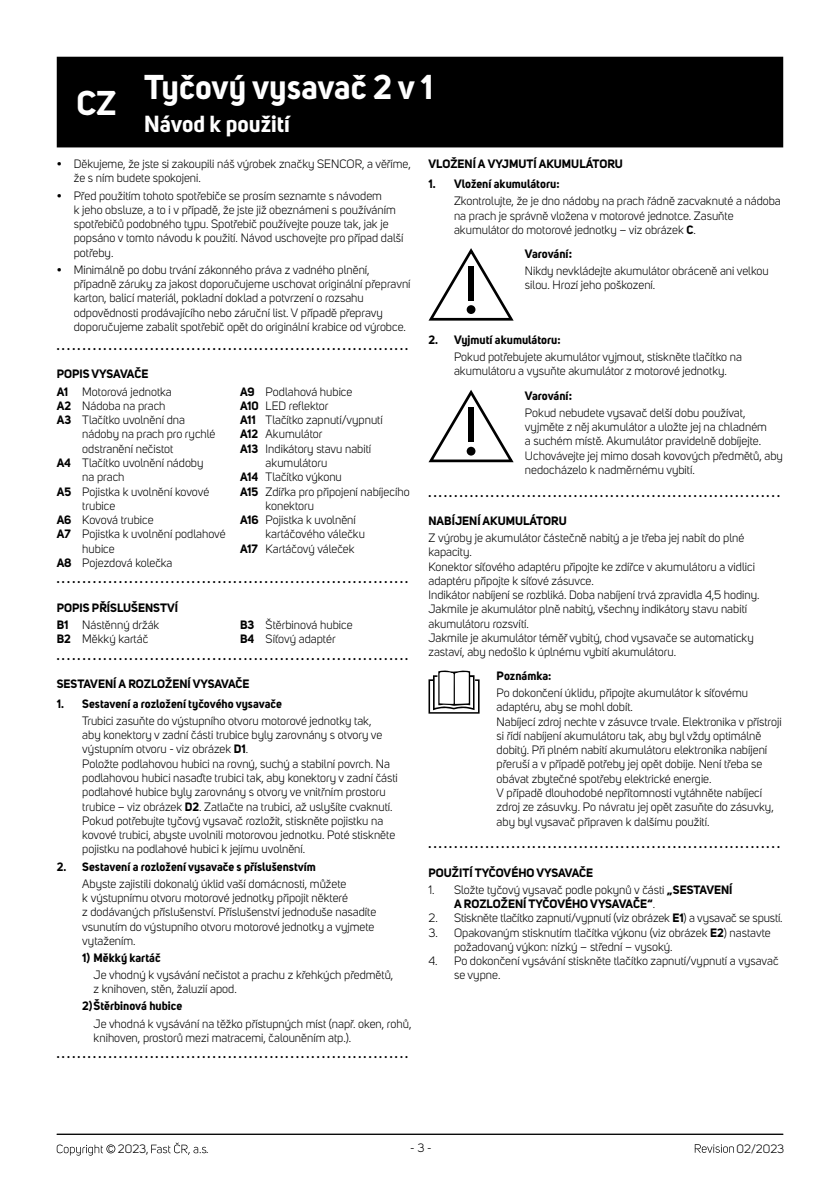
<style>
.page{position:relative;width:840px;height:1191px;background:#fff}
.page>*{position:absolute;margin:0;border:0;box-sizing:border-box;transform-origin:0 0}
.t1{font:700 34px "Uni Sans";color:#fff}
.t2{font:700 23px "Uni Sans";color:#fff}
.t3{font:12px/14.2px "Uni Sans";color:#000}
.t4{font:700 12px/17.2px "Uni Sans";color:#000}
.s1{font-weight:700}
.s2{font-weight:400}
.s3{font-weight:700;font-size:12.6px}
</style>
<div class="page">
<hr style="left:57px;top:1133px;width:725px;height:1px;background:#000">
<svg style="left:694px;top:1144px;width:39px;height:8px"></svg>
<svg style="left:57px;top:1144px;width:58px;height:11px"></svg>
<svg style="left:151px;top:1142px;width:55px;height:12px"></svg>
<svg style="left:428px;top:248px;width:85px;height:73px"></svg>
<div style="left:468px;top:266px;width:5px;height:35px;background:#000"></div>
<div style="left:466px;top:305px;width:9px;height:9px;background:#000;border-radius:50%"></div>
<svg style="left:428px;top:390px;width:85px;height:72px"></svg>
<div style="left:468px;top:407px;width:5px;height:35px;background:#000"></div>
<div style="left:466px;top:447px;width:9px;height:8px;background:#000;border-radius:50%"></div>
<svg style="left:428px;top:670px;width:51px;height:43px"></svg>
<div style="left:57px;top:57px;width:725px;height:90px;background:#000"></div>
<h1 class="t1" style="left:76px;top:82px;width:42px">CZ</h1>
<h1 class="t1" style="left:144px;top:66px;width:290px">Tyčový vysavač 2 v 1</h1>
<h2 class="t2" style="left:144px;top:110px;width:147px">Návod k použití</h2>
<p class="t3" style="left:74px;top:157px;width:338px;text-indent:-17px">• Děkujeme, že jste si zakoupili náš výrobek značky SENCOR, a věříme, že s ním budete spokojeni.</p>
<p class="t3" style="left:74px;top:188px;width:331px;text-indent:-17px">• Před použitím tohoto spotřebiče se prosím seznamte s návodem<br>k jeho obsluze, a to i v případě, že jste již obeznámeni s používáním spotřebičů podobného typu. Spotřebič používejte pouze tak, jak je popsáno v tomto návodu k použití. Návod uschovejte pro případ další potřeby.</p>
<p class="t3" style="left:74px;top:263px;width:338px;text-indent:-17px">• Minimálně po dobu trvání zákonného práva z vadného plnění, případně záruky za jakost doporučujeme uschovat originální přepravní karton, balicí materiál, pokladní doklad a potvrzení o rozsahu odpovědnosti prodávajícího nebo záruční list. V případě přepravy doporučujeme zabalit spotřebič opět do originální krabice od výrobce.</p>
<p class="t4" style="left:57px;top:337px;width:353px">. . . . . . . . . . . . . . . . . . . . . . . . . . . . . . . . . . . . . . . . . . . . . . . . . . . . . . . . . . . . . . . . . . . .</p>
<p class="t3" style="left:57px;top:366px;width:116px;line-height:17.2px"><span class="s1">POPIS VYSAVAČE<br>A1</span> Motorová jednotka</p>
<p class="t3" style="left:57px;top:399px;width:110px"><span class="s1">A2</span> Nádoba na prach</p>
<p class="t3" style="left:57px;top:413px;width:130px"><span class="s1">A3</span> Tlačítko uvolnění dna</p>
<p class="t3" style="left:82px;top:427px;width:135px">nádoby na prach pro rychlé</p>
<p class="t3" style="left:82px;top:441px;width:92px">odstranění nečistot</p>
<p class="t3" style="left:57px;top:456px;width:148px"><span class="s1">A4</span> Tlačítko uvolnění nádoby</p>
<p class="t3" style="left:82px;top:470px;width:44px">na prach</p>
<p class="t3" style="left:57px;top:484px;width:154px"><span class="s1">A5</span> Pojistka k uvolnění kovové</p>
<p class="t3" style="left:82px;top:499px;width:34px">trubice</p>
<p class="t3" style="left:57px;top:513px;width:98px"><span class="s1">A6</span> Kovová trubice</p>
<p class="t3" style="left:57px;top:527px;width:170px"><span class="s1">A7</span> Pojistka k uvolnění podlahové</p>
<p class="t3" style="left:82px;top:541px;width:34px">hubice</p>
<p class="t3" style="left:57px;top:556px;width:117px"><span class="s1">A8</span> Pojezdová kolečka</p>
<p class="t3" style="left:240px;top:384px;width:114px"><span class="s1">A9</span> Podlahová hubice</p>
<p class="t3" style="left:240px;top:399px;width:90px"><span class="s1">A10</span> LED reflektor</p>
<p class="t3" style="left:240px;top:413px;width:144px"><span class="s1">A11</span> Tlačítko zapnutí/vypnutí</p>
<p class="t3" style="left:240px;top:427px;width:84px"><span class="s1">A12</span> Akumulátor</p>
<p class="t3" style="left:240px;top:441px;width:132px"><span class="s1">A13</span> Indikátory stavu nabití</p>
<p class="t3" style="left:265px;top:456px;width:63px">akumulátoru</p>
<p class="t3" style="left:240px;top:470px;width:103px"><span class="s1">A14</span> Tlačítko výkonu</p>
<p class="t3" style="left:240px;top:484px;width:171px"><span class="s1">A15</span> Zdířka pro připojení nabíjecího</p>
<p class="t3" style="left:265px;top:499px;width:50px">konektoru</p>
<p class="t3" style="left:240px;top:513px;width:117px"><span class="s1">A16</span> Pojistka k uvolnění</p>
<p class="t3" style="left:265px;top:527px;width:101px">kartáčového válečku</p>
<p class="t3" style="left:240px;top:541px;width:116px"><span class="s1">A17</span> Kartáčový váleček</p>
<p class="t4" style="left:57px;top:570px;width:353px">. . . . . . . . . . . . . . . . . . . . . . . . . . . . . . . . . . . . . . . . . . . . . . . . . . . . . . . . . . . . . . . . . . . .</p>
<p class="t4" style="left:57px;top:599px;width:123px">POPIS PŘÍSLUŠENSTVÍ<br>B1 <span class="s2">Nástěnný držák</span></p>
<p class="t3" style="left:57px;top:632px;width:93px"><span class="s1">B2</span> Měkký kartáč</p>
<p class="t3" style="left:240px;top:617px;width:114px"><span class="s1">B3</span> Štěrbinová hubice<br><span class="s1">B4</span> Síťový adaptér</p>
<p class="t4" style="left:57px;top:646px;width:353px">. . . . . . . . . . . . . . . . . . . . . . . . . . . . . . . . . . . . . . . . . . . . . . . . . . . . . . . . . . . . . . . . . . . .</p>
<p class="t4" style="left:57px;top:675px;width:194px">SESTAVENÍ A ROZLOŽENÍ VYSAVAČE</p>
<p class="t4" style="left:57px;top:695px;width:226px">1. Sestavení a rozložení tyčového vysavače</p>
<p class="t3" style="left:82px;top:713px;width:317px">Trubici zasuňte do výstupního otvoru motorové jednotky tak,<br>aby konektory v zadní části trubice byly zarovnány s otvory ve výstupním otvoru - viz obrázek <span class="s1">D1</span>.<br>Položte podlahovou hubici na rovný, suchý a stabilní povrch. Na podlahovou hubici nasaďte trubici tak, aby konektory v zadní části podlahové hubice byly zarovnány s otvory ve vnitřním prostoru trubice – viz obrázek <span class="s1">D2</span>. Zatlačte na trubici, až uslyšíte cvaknutí.<br>Pokud potřebujte tyčový vysavač rozložit, stiskněte pojistku na kovové trubici, abyste uvolnili motorovou jednotku. Poté stiskněte pojistku na podlahové hubici k jejímu uvolnění.</p>
<p class="t4" style="left:57px;top:857px;width:260px">2. Sestavení a rozložení vysavače s příslušenstvím</p>
<p class="t3" style="left:82px;top:876px;width:295px">Abyste zajistili dokonalý úklid vaší domácnosti, můžete<br>k výstupnímu otvoru motorové jednotky připojit některé<br>z dodávaných příslušenství. Příslušenství jednoduše nasadíte vsunutím do výstupního otvoru motorové jednotky a vyjmete vytažením.</p>
<p class="t4" style="left:82px;top:949px;width:80px">1) Měkký kartáč</p>
<p class="t3" style="left:94px;top:968px;width:301px">Je vhodný k vysávání nečistot a prachu z křehkých předmětů, z knihoven, stěn, žaluzií apod.</p>
<p class="t4" style="left:82px;top:997px;width:101px">2)Štěrbinová hubice</p>
<p class="t3" style="left:94px;top:1016px;width:319px">Je vhodná k vysávání na těžko přístupných míst (např. oken, rohů, knihoven, prostorů mezi matracemi, čalouněním atp.).</p>
<p class="t4" style="left:57px;top:1045px;width:353px">. . . . . . . . . . . . . . . . . . . . . . . . . . . . . . . . . . . . . . . . . . . . . . . . . . . . . . . . . . . . . . . . . . . .</p>
<p class="t4" style="left:428px;top:155px;width:196px">VLOŽENÍ A VYJMUTÍ AKUMULÁTORU</p>
<p class="t4" style="left:428px;top:175px;width:132px">1. Vložení akumulátoru:</p>
<p class="t3" style="left:454px;top:194px;width:328px">Zkontrolujte, že je dno nádoby na prach řádně zacvaknuté a nádoba na prach je správně vložena v motorové jednotce. Zasuňte akumulátor do motorové jednotky – viz obrázek <span class="s1">C</span>.</p>
<p class="t3" style="left:524px;top:245px;width:245px;line-height:17.2px"><span class="s1">Varování</span><span class="s3">:<br></span>Nikdy nevkládejte akumulátor obráceně ani velkou</p>
<p class="t3" style="left:524px;top:278px;width:132px">silou. Hrozí jeho poškození.</p>
<p class="t4" style="left:428px;top:331px;width:134px">2. Vyjmutí akumulátoru:</p>
<p class="t3" style="left:454px;top:350px;width:289px">Pokud potřebujete akumulátor vyjmout, stiskněte tlačítko na akumulátoru a vysuňte akumulátor z motorové jednotky.</p>
<p class="t3" style="left:524px;top:387px;width:222px;line-height:17.2px"><span class="s1">Varování</span><span class="s3">:<br></span>Pokud nebudete vysavač delší dobu používat,</p>
<p class="t3" style="left:524px;top:420px;width:259px">vyjměte z něj akumulátor a uložte jej na chladném<br>a suchém místě. Akumulátor pravidelně dobíjejte.<br>Uchovávejte jej mimo dosah kovových předmětů, aby nedocházelo k nadměrnému vybití.</p>
<p class="t4" style="left:428px;top:483px;width:353px">. . . . . . . . . . . . . . . . . . . . . . . . . . . . . . . . . . . . . . . . . . . . . . . . . . . . . . . . . . . . . . . . . . . .</p>
<p class="t4" style="left:428px;top:512px;width:140px">NABÍJENÍ AKUMULÁTORU</p>
<p class="t3" style="left:428px;top:531px;width:332px">Z výroby je akumulátor částečně nabitý a je třeba jej nabít do plné kapacity.<br>Konektor síťového adaptéru připojte ke zdířce v akumulátoru a vidlici adaptéru připojte k síťové zásuvce.<br>Indikátor nabíjení se rozbliká. Doba nabíjení trvá zpravidla 4,5 hodiny.<br>Jakmile je akumulátor plně nabitý, všechny indikátory stavu nabití akumulátoru rozsvítí.<br>Jakmile je akumulátor téměř vybitý, chod vysavače se automaticky zastaví, aby nedošlo k úplnému vybití akumulátoru.</p>
<p class="t4" style="left:496px;top:667px;width:56px">Poznámka:</p>
<p class="t3" style="left:496px;top:686px;width:286px">Po dokončení úklidu, připojte akumulátor k síťovému adaptéru, aby se mohl dobít.<br>Nabíjecí zdroj nechte v zásuvce trvale. Elektronika v přístroji si řídí nabíjení akumulátoru tak, aby byl vždy optimálně dobitý. Při plném nabití akumulátoru elektronika nabíjení přeruší a v případě potřeby jej opět dobije. Není třeba se obávat zbytečné spotřeby elektrické energie.<br>V případě dlouhodobé nepřítomnosti vytáhněte nabíjecí zdroj ze zásuvky. Po návratu jej opět zasuňte do zásuvky, aby byl vysavač připraven k dalšímu použití.</p>
<p class="t4" style="left:428px;top:835px;width:353px">. . . . . . . . . . . . . . . . . . . . . . . . . . . . . . . . . . . . . . . . . . . . . . . . . . . . . . . . . . . . . . . . . . . .</p>
<p class="t4" style="left:428px;top:863px;width:166px">POUŽITÍ TYČOVÉHO VYSAVAČE</p>
<p class="t3" style="left:454px;top:882px;width:280px;text-indent:-26px">1. Složte tyčový vysavač podle pokynů v části <span class="s1">„SESTAVENÍ<br>A ROZLOŽENÍ TYČOVÉHO VYSAVAČE“</span>.</p>
<p class="t3" style="left:428px;top:911px;width:355px">2. Stiskněte tlačítko zapnutí/vypnutí (viz obrázek <span class="s1">E1</span>) a vysavač se spustí.</p>
<p class="t3" style="left:454px;top:925px;width:318px;text-indent:-26px">3. Opakovaným stisknutím tlačítka výkonu (viz obrázek <span class="s1">E2</span>) nastavte požadovaný výkon: nízký – střední – vysoký.</p>
<p class="t3" style="left:454px;top:954px;width:326px;text-indent:-26px">4. Po dokončení vysávání stiskněte tlačítko zapnutí/vypnutí a vysavač se vypne.</p>
<p class="t3" style="left:118px;top:1142px;width:32px">2023,</p>
<p class="t3" style="left:206px;top:1142px;width:4px">.</p>
<p class="t3" style="left:410px;top:1140px;width:23px">- 3 -</p>
<p class="t3" style="left:736px;top:1141px;width:49px">02/2023</p>
</div>
